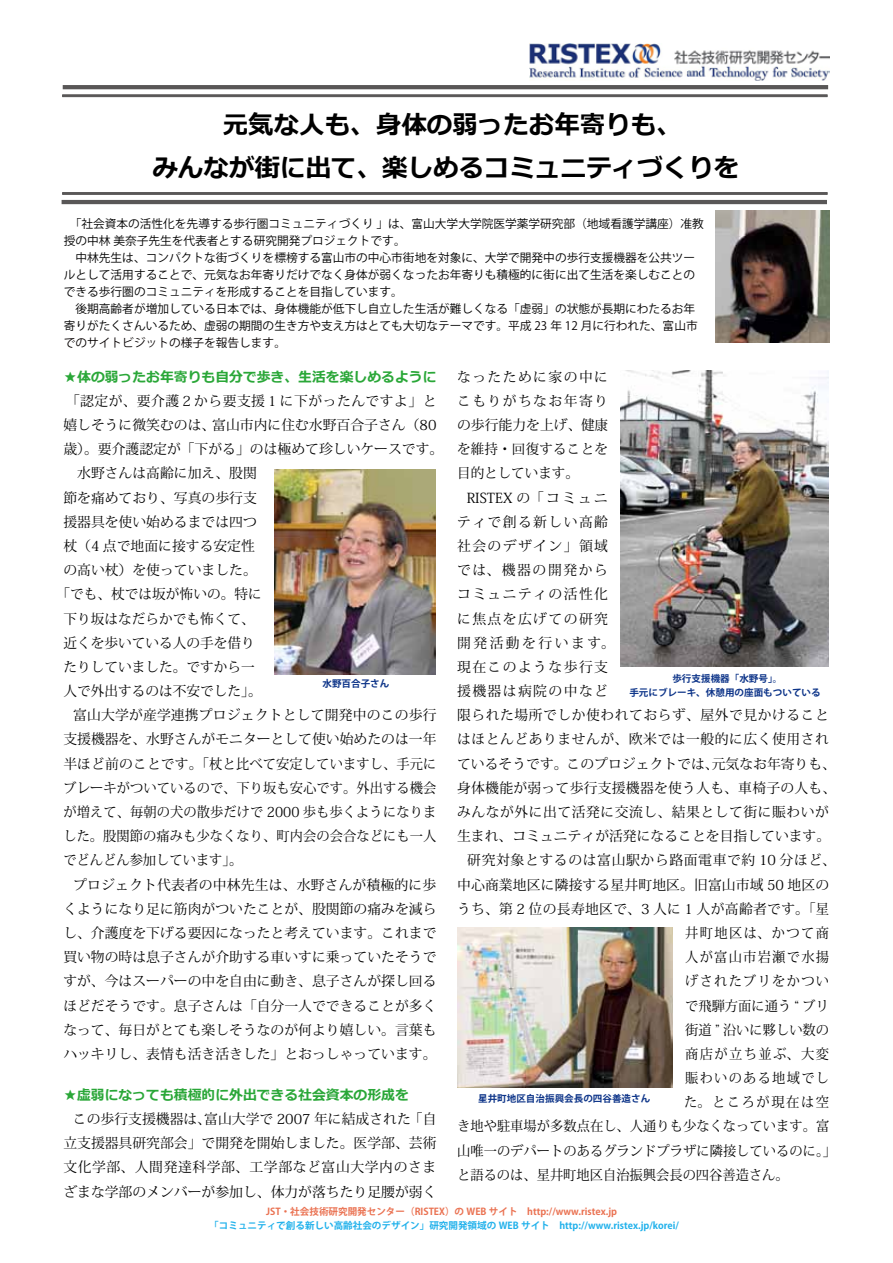
<style>
.page{position:relative;width:893px;height:1263px;background:#fff}
.page>*{position:absolute;margin:0;border:0;box-sizing:border-box;transform-origin:0 0}
.t1{font:700 25.5px/42.6px "Meiryo";color:#000;text-align:center}
.t2{font:13.8px/24.2px "Koz Min Pro";color:#000;text-align:justify}
.t3{font:13.8px "Koz Min Pro";color:#000;scale:.96 1}
.t4{font:13.8px "Koz Min Pro";letter-spacing:.04em;color:#000}
.t5{font:13.8px "Koz Min Pro";letter-spacing:.105em;color:#000}
.t6{font:700 13.8px "Meiryo";color:#2aa738}
.t7{font:13.8px "Koz Min Pro";letter-spacing:.095em;color:#000;scale:.96 1}
.t8{font:13.8px "Koz Min Pro";letter-spacing:.02em;color:#000}
.t9{font:13.8px "Koz Min Pro";letter-spacing:.025em;color:#000}
.t10{font:13.8px "Koz Min Pro";letter-spacing:.035em;color:#000}
.t11{font:13.8px "Koz Min Pro";letter-spacing:.045em;color:#000}
.t12{font:13.8px "Koz Min Pro";letter-spacing:.105em;color:#000;scale:.96 1}
.t13{font:13.8px "Koz Min Pro";letter-spacing:.115em;color:#000}
.t14{font:13.8px "Koz Min Pro";letter-spacing:.18em;color:#000}
.t15{font:13.8px "Koz Min Pro";letter-spacing:.115em;color:#000;scale:.96 1}
.t16{font:11.7px/17px "Koz Go Pro";color:#000}
.t17{font:700 9.6px "Koz Go Pro";color:#21b1eb}
.t18{font:700 9.6px/13.8px "Koz Go Pro";color:#0c3388;text-align:center}
.t19{font:700 9.6px "Koz Go Pro";color:#ea7252}
.s1{color:#060000}
</style>
<div class="page">
<img style="left:529px;top:44px;width:300px;height:37px">
<hr style="left:63px;top:85px;width:765px;height:4px;background:#595757">
<div style="left:62px;top:95px;width:765px;height:2px;border:1px solid #595757"></div>
<hr style="left:62px;top:200px;width:765px;height:4px;background:#595757">
<div style="left:62px;top:192px;width:765px;height:3px;border:1px solid #595757"></div>
<img style="left:621px;top:370px;width:207px;height:296px">
<img style="left:715px;top:211px;width:114px;height:132px">
<img style="left:275px;top:469px;width:161px;height:205px">
<img style="left:457px;top:928px;width:215px;height:159px">
<h1 class="t1" style="left:153px;top:104px;width:588px">元気な人も、身体の弱ったお年寄りも、<br>みんなが街に出て、楽しめるコミュニティづくりを</h1>
<p class="t16" style="left:64px;top:216px;width:641px">　「社会資本の活性化を先導する歩行圏コミュニティづくり 」は、富山大学大学院医学薬学研究部（地域看護学講座）准教授の中林 美奈子先生を代表者とする研究開発プロジェクトです。<br>　中林先生は、コンパクトな街づくりを標榜する富山市の中心市街地を対象に、大学で開発中の歩行支援機器を公共ツールとして活用することで、元気なお年寄りだけでなく身体が弱くなったお年寄りも積極的に街に出て生活を楽しむことのできる歩行圏のコミュニティを形成することを目指しています。<br>　後期高齢者が増加している日本では、身体機能が低下し自立した生活が難しくなる「虚弱」の状態が長期にわたるお年寄りがたくさんいるため、虚弱の期間の生き方や支え方はとても大切なテーマです。<span class="s1">平成 23 年 12 月に行われた、富山市でのサイトビジットの様子を報告します。</span></p>
<p class="t6" style="left:63px;top:369px;width:375px">★体の弱ったお年寄りも自分で歩き、生活を楽しめるように</p>
<p class="t10" style="left:66px;top:391px;width:372px">「認定が、要介護２から要支援１に下がったんですよ」と</p>
<p class="t2" style="left:63px;top:412px;width:375px">嬉しそうに微笑むのは、富山市内に住む水野百合子さん（80</p>
<p class="t2" style="left:63px;top:437px;width:382px">歳）。要介護認定が「下がる」のは極めて珍しいケースです。</p>
<p class="t2" style="left:63px;top:461px;width:195px">　水野さんは高齢に加え、股関</p>
<p class="t2" style="left:63px;top:485px;width:195px">節を痛めており、写真の歩行支</p>
<p class="t2" style="left:63px;top:509px;width:195px">援器具を使い始めるまでは四つ</p>
<p class="t2" style="left:63px;top:533px;width:193px">杖（4 点で地面に接する安定性</p>
<p class="t2" style="left:63px;top:558px;width:195px">の高い杖）を使っていました。</p>
<p class="t2" style="left:57px;top:582px;width:207px">「でも、杖では坂が怖いの。特に</p>
<p class="t2" style="left:63px;top:606px;width:193px">下り坂はなだらかでも怖くて、</p>
<p class="t2" style="left:63px;top:630px;width:193px">近くを歩いている人の手を借り</p>
<p class="t2" style="left:63px;top:654px;width:193px">たりしていました。ですから一</p>
<p class="t2" style="left:63px;top:678px;width:200px">人で外出するのは不安でした」。</p>
<p class="t2" style="left:73px;top:703px;width:365px">富山大学が産学連携プロジェクトとして開発中のこの歩行</p>
<p class="t2" style="left:63px;top:727px;width:375px">支援機器を、水野さんがモニターとして使い始めたのは一年</p>
<p class="t2" style="left:63px;top:751px;width:375px">半ほど前のことです。「杖と比べて安定していますし、手元に</p>
<p class="t3" style="left:63px;top:778px;width:390px">ブレーキがついているので、下り坂も安心です。外出する機会</p>
<p class="t3" style="left:63px;top:802px;width:390px">が増えて、毎朝の犬の散歩だけで 2000 歩も歩くようになりま</p>
<p class="t3" style="left:63px;top:826px;width:390px">した。股関節の痛みも少なくなり、町内会の会合などにも一人</p>
<p class="t3" style="left:63px;top:850px;width:202px">でどんどん参加しています」。　</p>
<p class="t2" style="left:73px;top:872px;width:365px">プロジェクト代表者の中林先生は、水野さんが積極的に歩</p>
<p class="t2" style="left:63px;top:896px;width:375px">くようになり足に筋肉がついたことが、股関節の痛みを減ら</p>
<p class="t2" style="left:63px;top:920px;width:375px">し、介護度を下げる要因になったと考えています。これまで</p>
<p class="t2" style="left:63px;top:944px;width:375px">買い物の時は息子さんが介助する車いすに乗っていたそうで</p>
<p class="t2" style="left:63px;top:969px;width:375px">すが、今はスーパーの中を自由に動き、息子さんが探し回る</p>
<p class="t2" style="left:63px;top:993px;width:375px">ほどだそうです。息子さんは「自分一人でできることが多く</p>
<p class="t2" style="left:63px;top:1017px;width:375px">なって、毎日がとても楽しそうなのが何より嬉しい。言葉も</p>
<p class="t2" style="left:63px;top:1041px;width:375px">ハッキリし、表情も活き活きした」とおっしゃっています。</p>
<p class="t6" style="left:63px;top:1087px;width:347px">★虚弱になっても積極的に外出できる社会資本の形成を</p>
<p class="t2" style="left:63px;top:1106px;width:375px;text-indent:10px">この歩行支援機器は、富山大学で 2007 年に結成された「自立支援器具研究部会」で開発を開始しました。医学部、芸術文化学部、人間発達科学部、工学部など富山大学内のさまざまな学部のメンバーが参加し、体力が落ちたり足腰が弱く</p>
<p class="t2" style="left:457px;top:364px;width:152px">なったために家の中にこもりがちなお年寄りの歩行能力を上げ、健康を維持・回復することを目的としています。</p>
<p class="t2" style="left:467px;top:485px;width:143px">RISTEX の「コミュニ</p>
<p class="t5" style="left:457px;top:512px;width:152px">ティで創る新しい高齢</p>
<p class="t5" style="left:457px;top:536px;width:152px">社会のデザイン」領域</p>
<p class="t13" style="left:457px;top:560px;width:152px">では、機器の開発から</p>
<p class="t5" style="left:457px;top:584px;width:152px">コミュニティの活性化</p>
<p class="t5" style="left:457px;top:609px;width:152px">に焦点を広げての研究</p>
<p class="t14" style="left:457px;top:633px;width:159px">開発活動を行います。</p>
<p class="t5" style="left:457px;top:657px;width:152px">現在このような歩行支</p>
<p class="t5" style="left:457px;top:681px;width:152px">援機器は病院の中など</p>
<p class="t4" style="left:457px;top:705px;width:373px">限られた場所でしか使われておらず、屋外で見かけること</p>
<p class="t4" style="left:457px;top:730px;width:373px">はほとんどありませんが、欧米では一般的に広く使用され</p>
<p class="t2" style="left:457px;top:751px;width:380px">ているそうです。このプロジェクトでは、元気なお年寄りも、</p>
<p class="t8" style="left:457px;top:778px;width:381px">身体機能が弱って歩行支援機器を使う人も、車椅子の人も、</p>
<p class="t4" style="left:457px;top:802px;width:373px">みんなが外に出て活発に交流し、結果として街に賑わいが</p>
<p class="t2" style="left:457px;top:824px;width:375px">生まれ、コミュニティが活発になることを目指しています。</p>
<p class="t11" style="left:467px;top:850px;width:370px">研究対象とするのは富山駅から路面電車で約 10 分ほど、</p>
<p class="t2" style="left:457px;top:872px;width:374px">中心商業地区に隣接する星井町地区。旧富山市域 50 地区の</p>
<p class="t9" style="left:457px;top:899px;width:374px">うち、第 2 位の長寿地区で、3 人に 1 人が高齢者です。「星</p>
<p class="t12" style="left:685px;top:923px;width:152px">井町地区は、かつて商</p>
<p class="t7" style="left:685px;top:947px;width:152px">人が富山市岩瀬で水揚</p>
<p class="t7" style="left:685px;top:971px;width:152px">げされたブリをかつい</p>
<p class="t3" style="left:685px;top:996px;width:152px">で飛騨方面に通う “ ブリ</p>
<p class="t3" style="left:685px;top:1020px;width:151px">街道 ” 沿いに夥しい数の</p>
<p class="t12" style="left:685px;top:1044px;width:152px">商店が立ち並ぶ、大変</p>
<p class="t7" style="left:685px;top:1068px;width:152px">賑わいのある地域でし</p>
<p class="t15" style="left:684px;top:1092px;width:153px">た。ところが現在は空</p>
<p class="t3" style="left:457px;top:1116px;width:389px">き地や駐車場が多数点在し、人通りも少なくなっています。富</p>
<p class="t3" style="left:457px;top:1141px;width:396px">山唯一のデパートのあるグランドプラザに隣接しているのに。」</p>
<p class="t3" style="left:457px;top:1165px;width:347px">と語るのは、星井町地区自治振興会長の四谷善造さん。</p>
<p class="t18" style="left:629px;top:672px;width:193px">歩行支援機器「水野号」。<br>手元にブレーキ、休憩用の座面もついている</p>
<p class="t18" style="left:322px;top:677px;width:68px">水野百合子さん</p>
<p class="t18" style="left:478px;top:1092px;width:174px">星井町地区自治振興会長の四谷善造さん</p>
<p class="t19" style="left:266px;top:1205px;width:362px">JST・社会技術研究開発センター（RISTEX）の WEB サイト　http://www.ristex.jp　</p>
<p class="t17" style="left:209px;top:1219px;width:471px">「コミュニティで創る新しい高齢社会のデザイン」研究開発領域の WEB サイト　http://www.ristex.jp/korei/</p>
</div>
